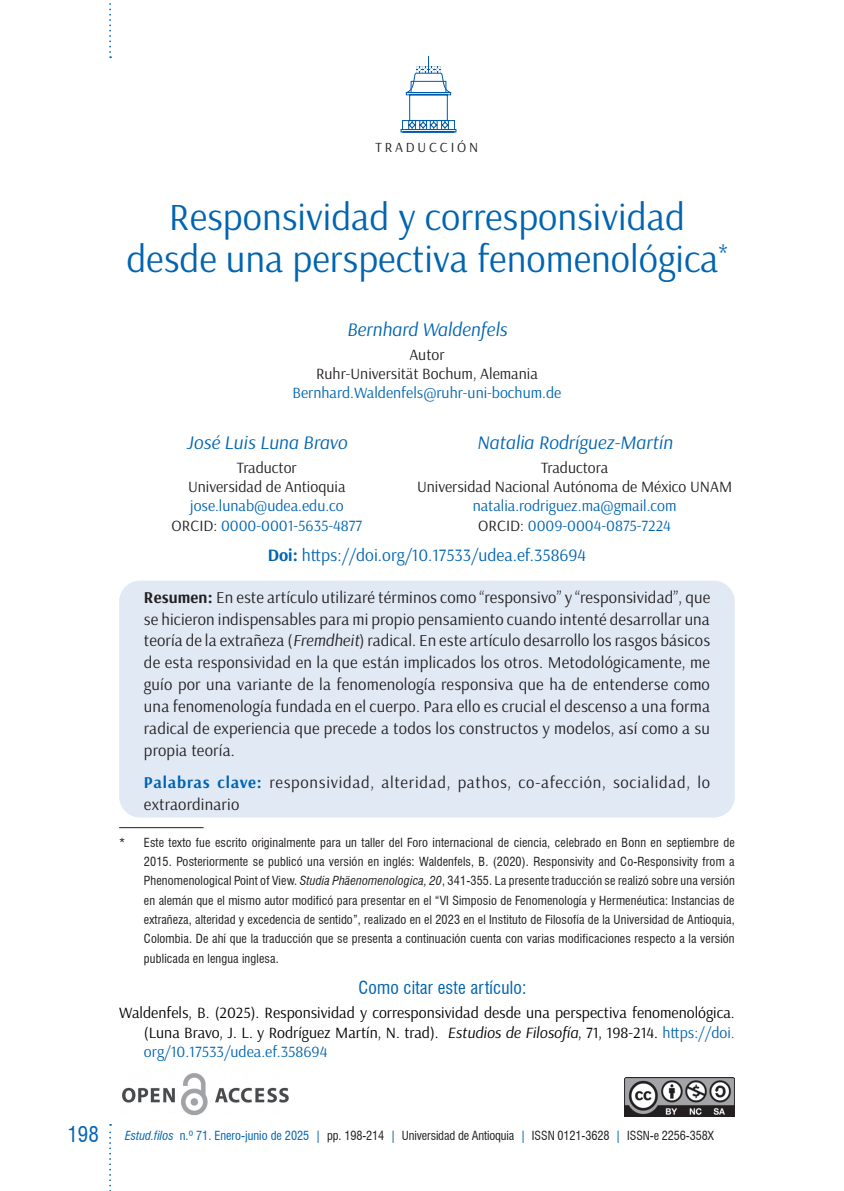
<style>
.page{position:relative;width:844px;height:1191px;background:#fff}
.page>*{position:absolute;margin:0;border:0;box-sizing:border-box;transform-origin:0 0}
._00_Título{font:38.5px/42px "Arsenal";color:#0164b1;text-align:center}
.Nombre_2{font:italic 19.25px "Arsenal";color:#0164b1}
.Nombre_0_doi{font:17.5px "Arsenal";color:#0164b1}
.tex_titulo_citar_art{font:condensed 17.5px "Swiss 721 BT";letter-spacing:.01em;color:#0164b1}
.Resumen{font:16.62px/21.9px "Arsenal";letter-spacing:.01em;color:#231f20;text-align:justify}
.Resumen-2{font:16.62px/21.9px "Arsenal";letter-spacing:.045em;color:#231f20}
.tex_como_citar_art{font:15.75px/19.2px "Arsenal";color:#000;text-align:justify}
.Nombre{font:15.75px "Arsenal";color:#0164b1}
.Nombre-2{font:15.75px "Arsenal";color:#231f20}
.Separador{font:14px "Arsenal";letter-spacing:.2em;color:#231f20}
.Pie_de_pagina{font:condensed 12.25px/19.2px "Swiss 721 BT";color:#231f20;text-align:justify}
.s1{color:#231f20}
.s2{font-weight:700}
.s3{font-style:italic}
.s4{font-weight:700;color:#0164b1}
.s5{color:#0164b1}
.s6{font-size:21px;color:#0164b1}
.s7{font-style:italic;color:#0164b1}
</style>
<div class="page">
<svg style="left:109px;top:1124px;width:2px;height:67px"></svg>
<svg style="left:109px;top:3px;width:2px;height:55px"></svg>
<div style="left:119px;top:580px;width:615px;height:237px;background:#e1e9f5;border-radius:21px"></div>
<img style="left:624px;top:1078px;width:110px;height:38px">
<img style="left:122px;top:1073px;width:167px;height:43px">
<svg style="left:400px;top:56px;width:56px;height:76px"></svg>
<hr style="left:119px;top:827px;width:84px;height:1px;background:#231f20">
<p class="Separador" style="left:375px;top:139px;width:104px">TRADUCCIÓN</p>
<p class="_00_Título" style="left:126px;top:197px;width:602px">Responsividad y corresponsividad desde una perspectiva fenomenológica<sup>*</sup></p>
<p class="Nombre_2" style="left:347px;top:317px;width:162px">Bernhard Waldenfels</p>
<p class="Nombre-2" style="left:409px;top:345px;width:37px">Autor</p>
<p class="Nombre-2" style="left:316px;top:364px;width:223px">Ruhr-Universität Bochum, Alemania</p>
<p class="Nombre" style="left:292px;top:383px;width:270px">Bernhard.Waldenfels@ruhr-uni-bochum.de</p>
<p class="Nombre_2" style="left:476px;top:430px;width:197px">Natalia Rodríguez-Martín</p>
<p class="Nombre-2" style="left:541px;top:458px;width:69px">Traductora</p>
<p class="Nombre-2" style="left:417px;top:477px;width:316px">Universidad Nacional Autónoma de México UNAM</p>
<p class="Nombre" style="left:472px;top:496px;width:205px">natalia.rodriguez.ma@gmail.com</p>
<p class="Nombre" style="left:478px;top:516px;width:194px"><span class="s1">ORCID:</span> 0009-0004-0875-7224</p>
<p class="Nombre_0_doi" style="left:267px;top:544px;width:320px"><span class="s2">Doi:</span> https://doi.org/10.17533/udea.ef.358694</p>
<p class="Resumen" style="left:144px;top:586px;width:567px"><span class="s2">Resumen:</span> En este artículo utilizaré términos como “responsivo” y “responsividad”, que se hicieron indispensables para mi propio pensamiento cuando intenté desarrollar una teoría de la extrañeza (<span class="s3">Fremdheit</span>) radical. En este artículo desarrollo los rasgos básicos de esta responsividad en la que están implicados los otros. Metodológicamente, me guío por una variante de la fenomenología responsiva que ha de entenderse como una fenomenología fundada en el cuerpo. Para ello es crucial el descenso a una forma radical de experiencia que precede a todos los constructos y modelos, así como a su propia teoría.</p>
<p class="Resumen-2" style="left:144px;top:771px;width:567px"><span class="s4">Palabras clave:</span> responsividad, alteridad, pathos, co-afección, socialidad, lo extraordinario</p>
<p class="Nombre_2" style="left:186px;top:430px;width:162px">José Luis Luna Bravo</p>
<p class="Nombre-2" style="left:237px;top:458px;width:61px">Traductor</p>
<p class="Nombre-2" style="left:188px;top:477px;width:159px">Universidad de Antioquia</p>
<p class="Nombre" style="left:190px;top:496px;width:155px">jose.lunab@udea.edu.co</p>
<p class="Nombre" style="left:171px;top:516px;width:192px"><span class="s1">ORCID:</span> 0000-0001-5635-4877</p>
<p class="Pie_de_pagina" style="left:144px;top:833px;width:592px;text-indent:-25px">* Este texto fue escrito originalmente para un taller del Foro internacional de ciencia, celebrado en Bonn en septiembre de 2015. Posteriormente se publicó una versión en inglés: Waldenfels, B. (2020). Responsivity and Co-Responsivity from a Phenomenological Point of View. <span class="s3">Studia Phäenomenologica, 20</span>, 341-355. La presente traducción se realizó sobre una versión en alemán que el mismo autor modificó para presentar en el “VI Simposio de Fenomenología y Hermenéutica: Instancias de extrañeza, alteridad y excedencia de sentido”, realizado en el 2023 en el Instituto de Filosofía de la Universidad de Antioquia, Colombia. De ahí que la traducción que se presenta a continuación cuenta con varias modificaciones respecto a la versión publicada en lengua inglesa.</p>
<p class="tex_titulo_citar_art" style="left:358px;top:977px;width:169px">Como citar este artículo:</p>
<p class="tex_como_citar_art" style="left:144px;top:1003px;width:592px;text-indent:-25px">Waldenfels, B. (2025). Responsividad y corresponsividad desde una perspectiva fenomenológica. (Luna Bravo, J. L. y Rodríguez Martín, N. trad). <span class="s3">Estudios de Filosofía</span>, 71, 198-214. <span class="s5">https://doi. org/10.17533/udea.ef.358694</span></p>
<p class="Pie_de_pagina" style="left:67px;top:1125px;width:647px"><span class="s6">198</span> <span class="s7">Estud.filos</span> <span class="s5">n.º 71. Enero-junio de 2025 |</span> pp. 198-214 <span class="s5">|</span> Universidad de Antioquia <span class="s5">|</span> ISSN 0121-3628 <span class="s5">|</span> ISSN-e 2256-358X</p>
</div>
